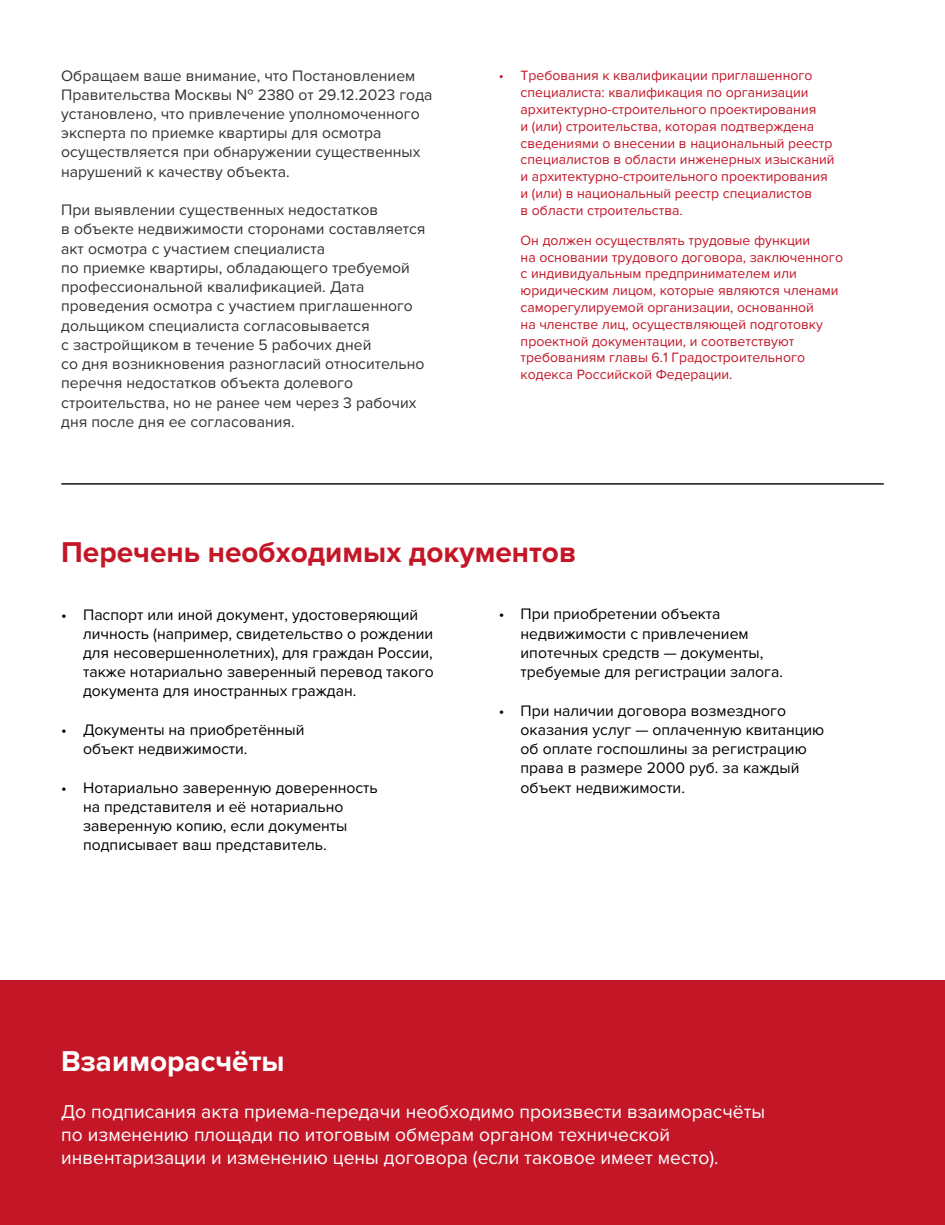
<style>
.page{position:relative;width:945px;height:1225px;background:#fff}
.page>*{position:absolute;margin:0;border:0;box-sizing:border-box;transform-origin:0 0}
.t1{font:700 29.75px "Proxima Nova";color:#c31728}
.t2{font:700 29.75px "Proxima Nova";color:#fff}
.t3{font:19.25px/23.1px "Proxima Nova";color:#fff}
.t4{font:15.75px/19.2px "Proxima Nova";color:#333332}
.t5{font:15.75px/19.2px "Proxima Nova";color:#000}
.t6{font:14px/16.8px "Proxima Nova";color:#c31728}
</style>
<div class="page">
<div style="left:0;top:980px;width:945px;height:245px;background:#c31728"></div>
<hr style="left:61px;top:483px;width:823px;height:2px;background:#333332">
<p class="t4" style="left:61px;top:66px;width:373px">Обращаем ваше внимание, что Постановлением Правительства Москвы № 2380 от 29.12.2023 года установлено, что привлечение уполномоченного эксперта по приемке квартиры для осмотра осуществляется при обнаружении существенных нарушений к качеству объекта.</p>
<p class="t4" style="left:61px;top:201px;width:366px">При выявлении существенных недостатков<br>в объекте недвижимости сторонами составляется акт осмотра с участием специалиста<br>по приемке квартиры, обладающего требуемой профессиональной квалификацией. Дата проведения осмотра с участием приглашенного дольщиком специалиста согласовывается<br>с застройщиком в течение 5 рабочих дней<br>со дня возникновения разногласий относительно перечня недостатков объекта долевого строительства, но не ранее чем через 3 рабочих дня после дня ее согласования.</p>
<p class="t6" style="left:521px;top:68px;width:315px;text-indent:-22px">• Требования к квалификации приглашенного специалиста: квалификация по организации архитектурно-строительного проектирования<br>и (или) строительства, которая подтверждена сведениями о внесении в национальный реестр специалистов в области инженерных изысканий и архитектурно-строительного проектирования и (или) в национальный реестр специалистов<br>в области строительства.</p>
<p class="t6" style="left:521px;top:232px;width:324px">Он должен осуществлять трудовые функции<br>на основании трудового договора, заключенного с индивидуальным предпринимателем или юридическим лицом, которые являются членами саморегулируемой организации, основанной<br>на членстве лиц, осуществляющей подготовку проектной документации, и соответствуют требованиям главы 6.1 Градостроительного кодекса Российской Федерации.</p>
<h1 class="t1" style="left:61px;top:535px;width:517px">Перечень необходимых документов</h1>
<p class="t5" style="left:83px;top:605px;width:352px;text-indent:-22px">• Паспорт или иной документ, удостоверяющий личность (например, свидетельство о рождении для несовершеннолетних), для граждан России, также нотариально заверенный перевод такого документа для иностранных граждан.</p>
<p class="t5" style="left:83px;top:720px;width:223px;text-indent:-22px">• Документы на приобретённый объект недвижимости.</p>
<p class="t5" style="left:83px;top:778px;width:296px;text-indent:-22px">• Нотариально заверенную доверенность на представителя и её нотариально заверенную копию, если документы подписывает ваш представитель.</p>
<p class="t5" style="left:521px;top:605px;width:264px;text-indent:-22px">• При приобретении объекта недвижимости с привлечением ипотечных средств — документы, требуемые для регистрации залога.</p>
<p class="t5" style="left:521px;top:701px;width:305px;text-indent:-22px">• При наличии договора возмездного оказания услуг — оплаченную квитанцию об оплате госпошлины за регистрацию права в размере 2000 руб. за каждый объект недвижимости.</p>
<h1 class="t2" style="left:61px;top:1044px;width:225px">Взаиморасчёты</h1>
<h2 class="t3" style="left:61px;top:1100px;width:705px">До подписания акта приема-передачи необходимо произвести взаиморасчёты по изменению площади по итоговым обмерам органом технической инвентаризации и изменению цены договора (если таковое имеет место).</h2>
</div>
